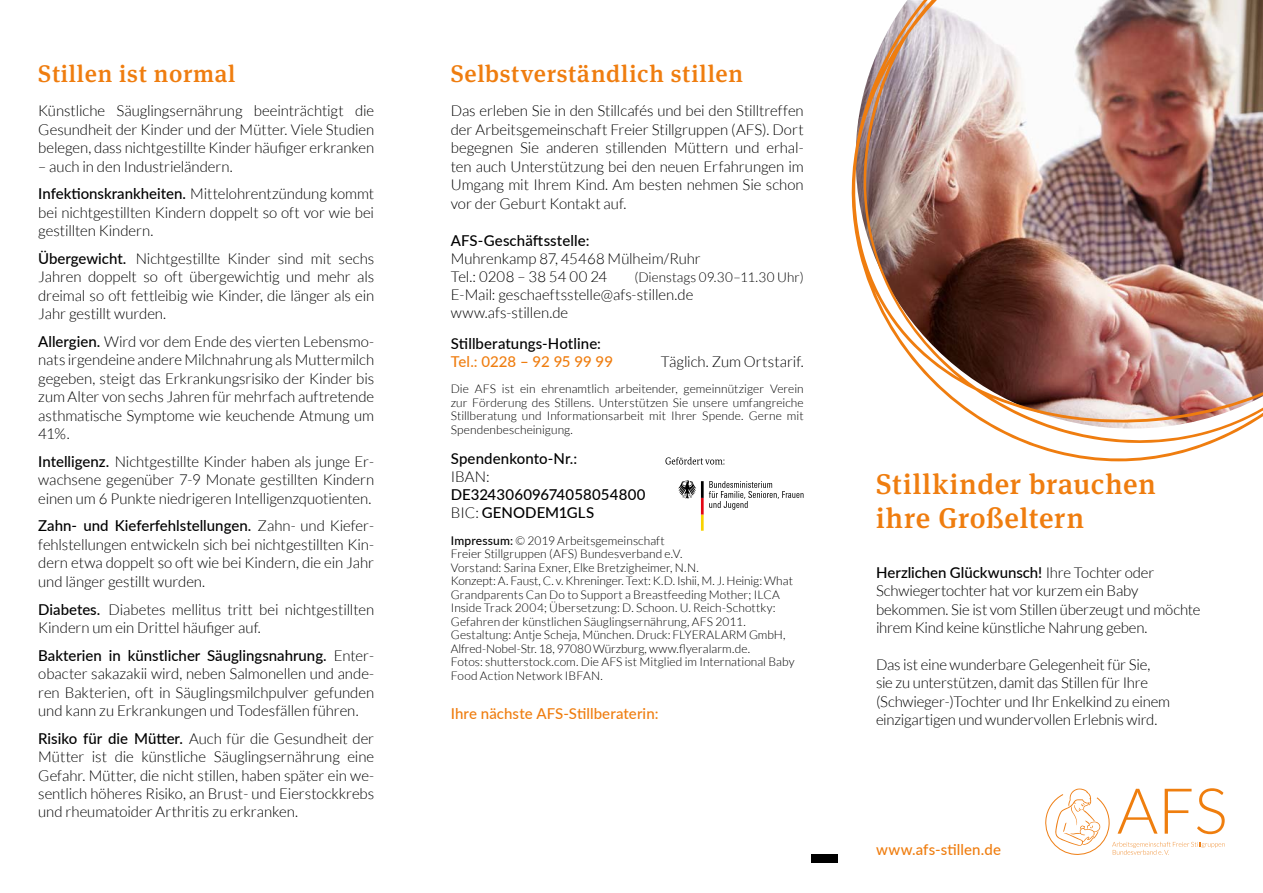
<style>
.page{position:relative;width:1263px;height:893px;background:#fff}
.page>*{position:absolute;margin:0;border:0;box-sizing:border-box;transform-origin:0 0}
.t1{font:500 28.5px/34.2px "Meta Serif Pro";letter-spacing:.03em;color:#ef7d0f}
.t2{font:500 24px "Meta Serif Pro";letter-spacing:.03em;color:#ef7d0f}
.t3{font:300 15px/18.5px "Lato";letter-spacing:-.005em;color:#000;text-align:justify}
.t4{font:500 15px/18px "Lato";letter-spacing:.005em;color:#000}
.t5{font:500 15px "Lato";letter-spacing:.005em;color:#ef7d0f}
.t6{font:300 13.5px "Lato";letter-spacing:.005em;color:#000}
.t7{font:300 12px/13.5px "Lato";letter-spacing:.005em;color:#000;text-align:justify}
.s1{font-weight:500}
.s2{font-weight:300}
</style>
<div class="page">
<svg style="left:1045px;top:788px;width:180px;height:67px"></svg>
<img style="left:851px;top:0;width:412px;height:462px">
<div style="left:811px;top:855px;width:27px;height:8px;background:#000"></div>
<svg style="left:678px;top:480px;width:125px;height:51px"></svg>
<svg style="left:665px;top:457px;width:59px;height:8px"></svg>
<h2 class="t2" style="left:38px;top:55px;width:199px">Stillen ist normal</h2>
<p class="t3" style="left:38px;top:102px;width:337px">Künstliche Säuglingsernährung beeinträchtigt die Gesundheit der Kinder und der Mütter. Viele Studien belegen, dass nichtgestillte Kinder häufiger erkranken</p>
<p class="t3" style="left:38px;top:152px;width:337px;line-height:27.8px">– auch in den Industrieländern.<br><span class="s1">Infektionskrankheiten.</span> Mittelohrentzündung kommt</p>
<p class="t3" style="left:38px;top:203px;width:337px">bei nichtgestillten Kindern doppelt so oft vor wie bei gestillten Kindern.</p>
<p class="t3" style="left:38px;top:249px;width:337px"><span class="s1">Übergewicht.</span> Nichtgestillte Kinder sind mit sechs Jahren doppelt so oft übergewichtig und mehr als dreimal so oft fettleibig wie Kinder, die länger als ein Jahr gestillt wurden.</p>
<p class="t3" style="left:38px;top:332px;width:337px"><span class="s1">Allergien.</span> Wird vor dem Ende des vierten Lebensmo&shy;nats irgendeine andere Milchnahrung als Muttermilch gegeben, steigt das Erkrankungsrisiko der Kinder bis zum Alter von sechs Jahren für mehrfach auftretende asthmatische Symptome wie keuchende Atmung um 41%.</p>
<p class="t3" style="left:38px;top:452px;width:337px"><span class="s1">Intelligenz.</span> Nichtgestillte Kinder haben als junge Er&shy;wachsene gegenüber 7-9 Monate gestillten Kindern einen um 6 Punkte niedrigeren Intelligenzquotienten.</p>
<p class="t3" style="left:38px;top:517px;width:337px"><span class="s1">Zahn- und Kieferfehlstellungen.</span> Zahn- und Kiefer&shy;fehlstellungen entwickeln sich bei nichtgestillten Kin&shy;dern etwa doppelt so oft wie bei Kindern, die ein Jahr und länger gestillt wurden.</p>
<p class="t3" style="left:38px;top:600px;width:337px"><span class="s1">Diabetes.</span> Diabetes mellitus tritt bei nichtgestillten<br>Kindern um ein Drittel häufiger auf.</p>
<p class="t3" style="left:38px;top:646px;width:337px"><span class="s1">Bakterien in künstlicher Säuglingsnahrung.</span> Enter&shy;obacter sakazakii wird, neben Salmonellen und ande&shy;ren Bakterien, oft in Säuglingsmilchpulver gefunden und kann zu Erkrankungen und Todesfällen führen.</p>
<p class="t3" style="left:38px;top:729px;width:337px"><span class="s1">Risiko für die Mütter.</span> Auch für die Gesundheit der Mütter ist die künstliche Säuglingsernährung eine Gefahr. Mütter, die nicht stillen, haben später ein we&shy;sentlich höheres Risiko, an Brust- und Eierstockkrebs und rheumatoider Arthritis zu erkranken.</p>
<h2 class="t2" style="left:451px;top:55px;width:294px">Selbstverständlich stillen</h2>
<p class="t3" style="left:451px;top:102px;width:354px">Das erleben Sie in den Stillcafés und bei den Stilltreffen der Arbeitsgemeinschaft Freier Stillgruppen (AFS). Dort begegnen Sie anderen stillenden Müttern und erhal&shy;ten auch Unterstützung bei den neuen Erfahrungen im Umgang mit Ihrem Kind. Am besten nehmen Sie schon vor der Geburt Kontakt auf.</p>
<p class="t4" style="left:451px;top:231px;width:140px">AFS-Geschäftsstelle:</p>
<p class="t3" style="left:451px;top:250px;width:251px;line-height:18px">Muhrenkamp 87, 45468 Mülheim/Ruhr<br>Tel.: 0208 – 38 54 00 24</p>
<p class="t6" style="left:634px;top:270px;width:171px">(Dienstags 09.30–11.30 Uhr)</p>
<p class="t3" style="left:451px;top:286px;width:244px;line-height:18px">E-Mail: geschaeftsstelle@afs-stillen.de www.afs-stillen.de</p>
<p class="t4" style="left:451px;top:334px;width:152px">Stillberatungs-Hotline:</p>
<p class="t5" style="left:451px;top:351px;width:164px">Tel.: 0228 – 92 95 99 99</p>
<p class="t3" style="left:661px;top:352px;width:145px">Täglich. Zum Ortstarif.</p>
<p class="t7" style="left:451px;top:382px;width:354px">Die AFS ist ein ehrenamtlich arbeitender, gemeinnütziger Verein zur Förderung des Stillens. Unterstützen Sie unsere umfangreiche Stillberatung und Informationsarbeit mit Ihrer Spende. Gerne mit Spendenbescheinigung.</p>
<p class="t4" style="left:451px;top:449px;width:128px">Spendenkonto-Nr.:</p>
<p class="t3" style="left:451px;top:468px;width:40px">IBAN:</p>
<p class="t4" style="left:451px;top:485px;width:196px">DE32430609674058054800<br><span class="s2">BIC:</span> GENODEM1GLS</p>
<p class="t7" style="left:451px;top:534px;width:345px;text-align:left"><span class="s1">Impressum:</span> © 2019 Arbeitsgemeinschaft<br>Freier Stillgruppen (AFS) Bundesverband e.V.<br>Vorstand: Sarina Exner, Elke Bretzigheimer, N.N.<br>Konzept: A. Faust, C. v. Khreninger. Text: K.D. Ishii, M. J. Heinig: What Grandparents Can Do to Support a Breastfeeding Mother; ILCA Inside Track 2004; Übersetzung: D. Schoon. U. Reich-Schottky:<br>Gefahren der künstlichen Säuglingsernährung, AFS 2011.<br>Gestaltung: Antje Scheja, München. Druck: FLYERALARM GmbH, Alfred-Nobel-Str. 18, 97080 Würzburg, www.flyeralarm.de.<br>Fotos: shutterstock.com. Die AFS ist Mitglied im International Baby Food Action Network IBFAN.</p>
<p class="t5" style="left:451px;top:702px;width:209px">Ihre nächste AFS-Stillberaterin:</p>
<h1 class="t1" style="left:876px;top:465px;width:281px">Stillkinder brauchen ihre Großeltern</h1>
<p class="t3" style="left:876px;top:563px;width:326px;text-align:left"><span class="s1">Herzlichen Glückwunsch!</span> Ihre Tochter oder Schwiegertochter hat vor kurzem ein Baby bekommen. Sie ist vom Stillen überzeugt und möchte ihrem Kind keine künstliche Nahrung geben.</p>
<p class="t3" style="left:876px;top:655px;width:296px;text-align:left">Das ist eine wunderbare Gelegenheit für Sie, sie zu unterstützen, damit das Stillen für Ihre (Schwieger-)Tochter und Ihr Enkelkind zu einem einzigartigen und wundervollen Erlebnis wird.</p>
<p class="t5" style="left:876px;top:838px;width:126px">www.afs-stillen.de</p>
</div>
